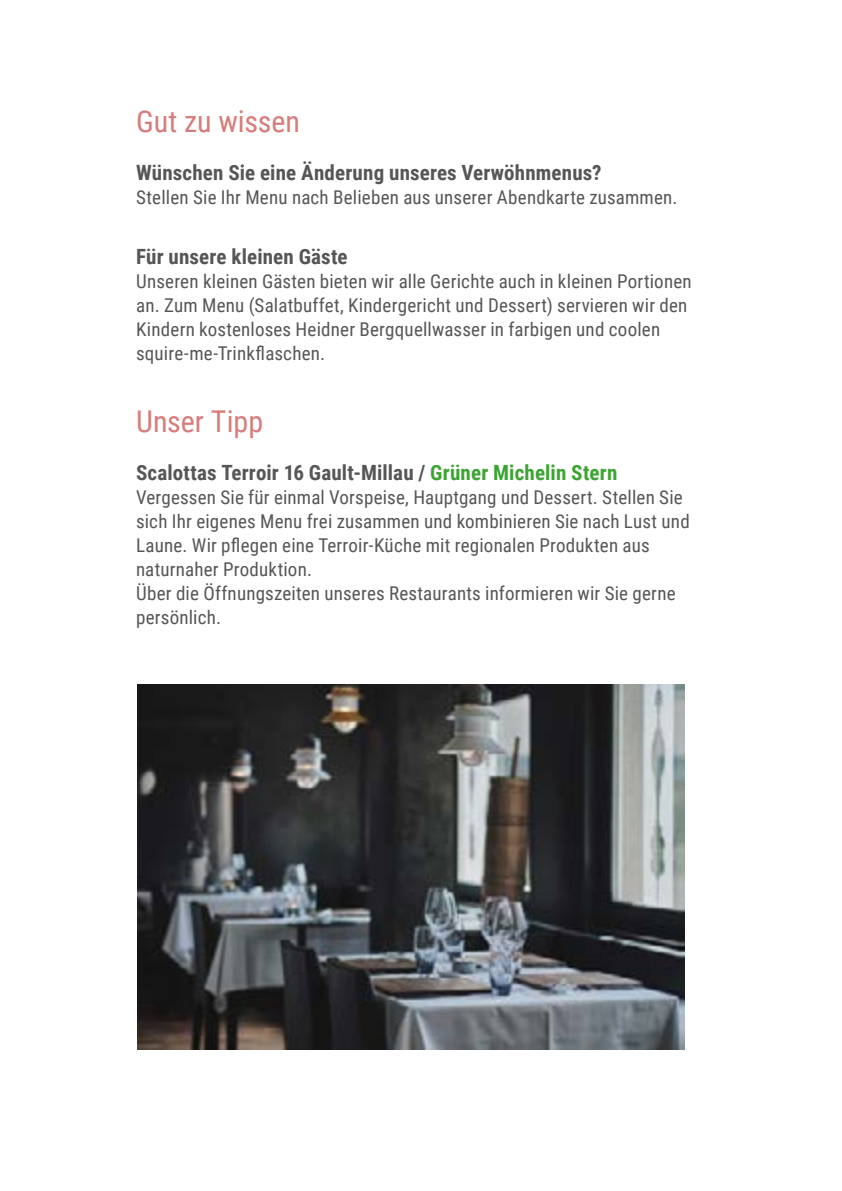
<style>
.page{position:relative;width:842px;height:1191px;background:#fff}
.page>*{position:absolute;margin:0;border:0;box-sizing:border-box;transform-origin:0 0}
.t1{font:30px "Roboto Condensed";letter-spacing:-.005em;color:#d77c7a}
.t2{font:700 21px "Roboto Condensed";letter-spacing:.005em;color:#565655}
.t3{font:19px/24px "Roboto Condensed";letter-spacing:.01em;color:#565655}
.s1{color:#3ca432}
</style>
<div class="page">
<img style="left:137px;top:684px;width:548px;height:365px">
<h1 class="t1" style="left:136px;top:100px;width:166px">Gut zu wissen</h1>
<p class="t2" style="left:136px;top:158px;width:467px">Wünschen Sie eine Änderung unseres Verwöhnmenus?</p>
<p class="t3" style="left:136px;top:185px;width:543px">Stellen Sie Ihr Menu nach Belieben aus unserer Abendkarte zusammen.</p>
<p class="t2" style="left:136px;top:242px;width:213px">Für unsere kleinen Gäste</p>
<p class="t3" style="left:136px;top:269px;width:557px">Unseren kleinen Gästen bieten wir alle Gerichte auch in kleinen Portionen an. Zum Menu (Salatbuffet, Kindergericht und Dessert) servieren wir den Kindern kostenloses Heidner Bergquellwasser in farbigen und coolen squire-me-Trinkflaschen.</p>
<h1 class="t1" style="left:136px;top:400px;width:129px">Unser Tipp</h1>
<p class="t2" style="left:136px;top:458px;width:483px">Scalottas Terroir 16 Gault-Millau / <span class="s1">Grüner Michelin Stern</span></p>
<p class="t3" style="left:136px;top:485px;width:555px">Vergessen Sie für einmal Vorspeise, Hauptgang und Dessert. Stellen Sie sich Ihr eigenes Menu frei zusammen und kombinieren Sie nach Lust und Laune. Wir pflegen eine Terroir-Küche mit regionalen Produkten aus naturnaher Produktion.<br>Über die Öffnungszeiten unseres Restaurants informieren wir Sie gerne persönlich.</p>
</div>
